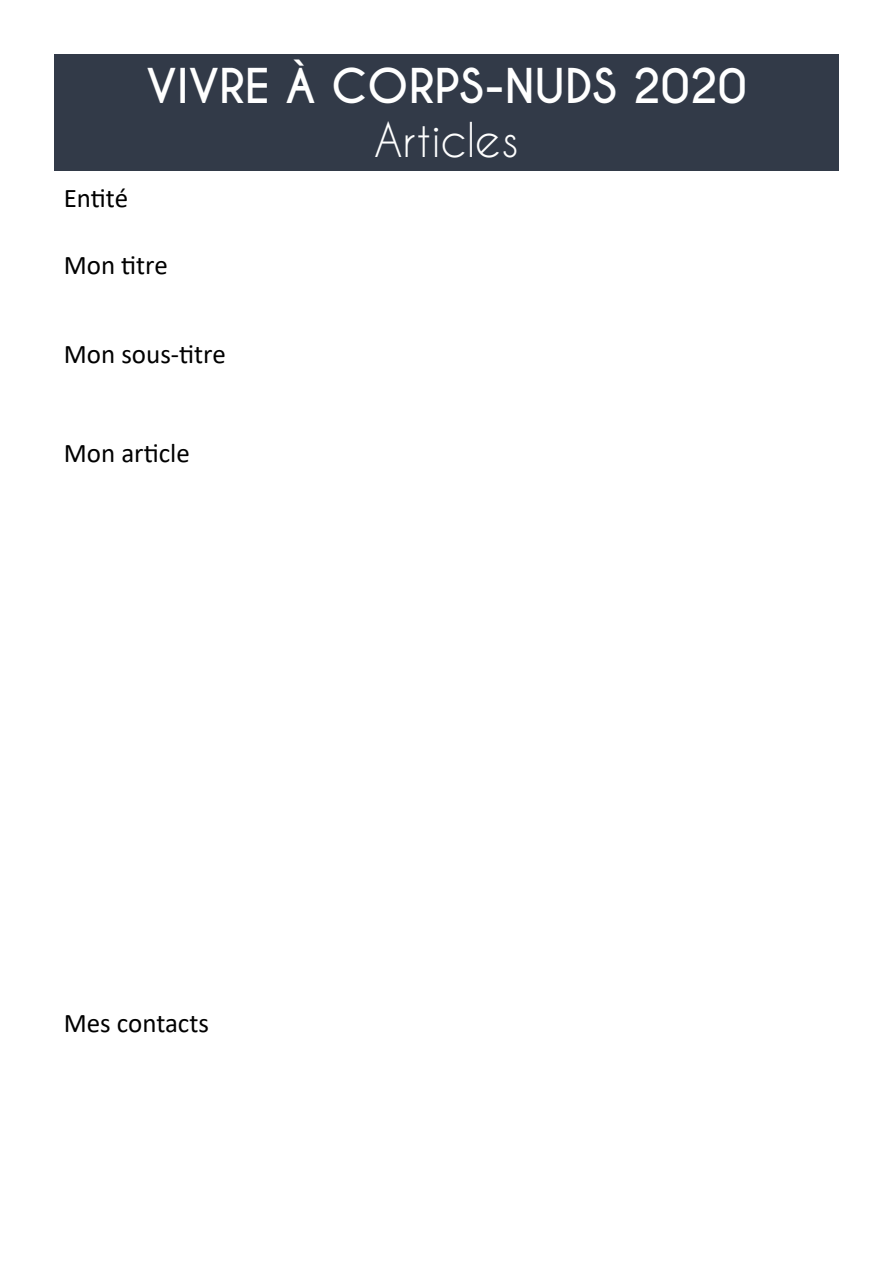
<style>
.page{position:relative;width:893px;height:1263px;background:#fff}
.page>*{position:absolute;margin:0;border:0;box-sizing:border-box;transform-origin:0 0}
.t1{font:700 45px "Caviar Dreams";color:#fff}
.t2{font:45px "Caviar Dreams";color:#fff}
.t3{font:27px "Calibri";color:#000}
</style>
<div class="page">
<div style="left:54px;top:54px;width:785px;height:116px;background:#323a48"></div>
<p class="t3" style="left:64px;top:180px;width:66px">Entité</p>
<h1 class="t1" style="left:146px;top:58px;width:601px">VIVRE À CORPS-NUDS 2020</h1>
<h1 class="t2" style="left:374px;top:113px;width:146px">Articles</h1>
<p class="t3" style="left:64px;top:247px;width:106px">Mon titre</p>
<p class="t3" style="left:64px;top:335px;width:164px">Mon sous-titre</p>
<p class="t3" style="left:64px;top:434px;width:128px">Mon article</p>
<p class="t3" style="left:64px;top:1004px;width:147px">Mes contacts</p>
</div>
